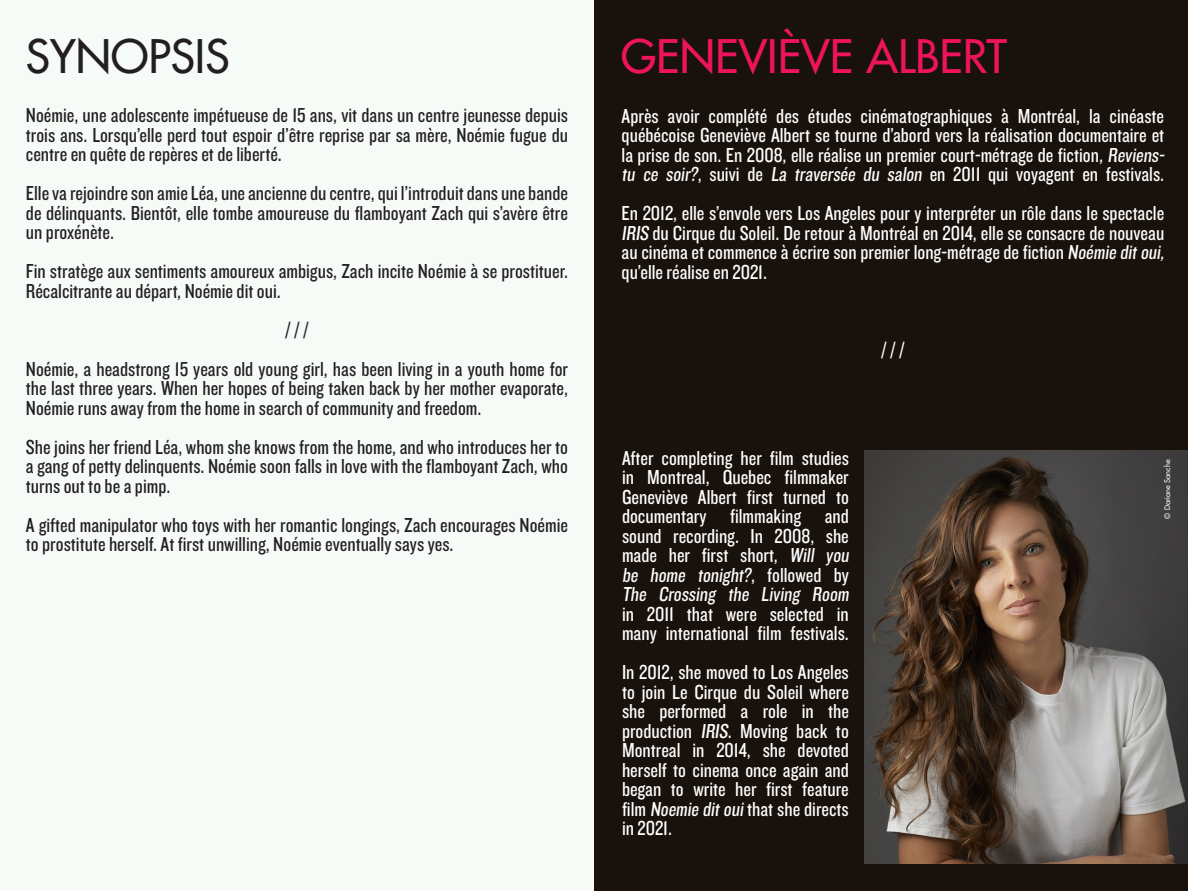
<style>
.page{position:relative;width:1188px;height:891px;background:#fff}
.page>*{position:absolute;margin:0;border:0;box-sizing:border-box;transform-origin:0 0}
.t1{font:45px "Futura";color:#ed145b}
.t2{font:45px "Futura";color:#231f20}
.t3{font:21px/19.5px "Knockout HTF29 Junior Liteweight";color:#fff}
.t4{font:21px/19.5px "Knockout HTF29 Junior Liteweight";color:#231f20;text-align:justify}
.t5{font:7.5px "Futura";color:#fff}
</style>
<div class="page">
<div style="left:0;top:0;width:594px;height:891px;background:#f6fbf7"></div>
<div style="left:594px;top:0;width:594px;height:891px;background:#19120c"></div>
<img style="left:864px;top:450px;width:324px;height:414px">
<h1 class="t2" style="left:26px;top:28px;width:205px">SYNOPSIS</h1>
<p class="t4" style="left:26px;top:106px;width:544px">Noémie, une adolescente impétueuse de 15 ans, vit dans un centre jeunesse depuis trois ans. Lorsqu’elle perd tout espoir d’être reprise par sa mère, Noémie fugue du centre en quête de repères et de liberté.</p>
<p class="t4" style="left:26px;top:184px;width:544px">Elle va rejoindre son amie Léa, une ancienne du centre, qui l’introduit dans une bande de délinquants. Bientôt, elle tombe amoureuse du flamboyant Zach qui s’avère être un proxénète.</p>
<p class="t4" style="left:26px;top:262px;width:544px">Fin stratège aux sentiments amoureux ambigus, Zach incite Noémie à se prostituer.<br>Récalcitrante au départ, Noémie dit oui.</p>
<p class="t4" style="left:26px;top:311px;width:544px;line-height:39px;text-align:center">/ / /<br>Noémie, a headstrong 15 years old young girl, has been living in a youth home for</p>
<p class="t4" style="left:26px;top:379px;width:544px">the last three years. When her hopes of being taken back by her mother evaporate,<br>Noémie runs away from the home in search of community and freedom.</p>
<p class="t4" style="left:26px;top:438px;width:544px">She joins her friend Léa, whom she knows from the home, and who introduces her to a gang of petty delinquents. Noémie soon falls in love with the flamboyant Zach, who turns out to be a pimp.</p>
<p class="t4" style="left:26px;top:516px;width:544px">A gifted manipulator who toys with her romantic longings, Zach encourages Noémie to prostitute herself. At first unwilling, Noémie eventually says yes.</p>
<h1 class="t1" style="left:621px;top:28px;width:387px">GENEVIÈVE ALBERT</h1>
<p class="t3" style="left:622px;top:106px;width:547px">Après avoir complété des études cinématographiques à Montréal, la cinéaste québécoise Geneviève Albert se tourne d’abord vers la réalisation documentaire et la prise de son. En 2008, elle réalise un premier court-métrage de fiction, Reviens&shy;tu ce soir?, suivi de La traversée du salon en 2011 qui voyagent en festivals.</p>
<p class="t3" style="left:622px;top:204px;width:547px">En 2012, elle s’envole vers Los Angeles pour y interpréter un rôle dans le spectacle IRIS du Cirque du Soleil. De retour à Montréal en 2014, elle se consacre de nouveau au cinéma et commence à écrire son premier long-métrage de fiction Noémie ditoui, qu’elle réalise en 2021.</p>
<p class="t3" style="left:881px;top:340px;width:25px">/ / /</p>
<p class="t3" style="left:622px;top:448px;width:232px">After completing her film studies in Montreal, Quebec filmmaker<br>Geneviève Albert first turned to documentary filmmaking and sound recording. In 2008, she made her first short, Will you be home tonight?, followed by<br>The Crossing the Living Room in 2011 that were selected in many international film festivals.</p>
<p class="t3" style="left:622px;top:663px;width:228px;text-align:justify">In 2012, she moved to Los Angeles to join Le Cirque du Soleil where she performed a role in the production IRIS. Moving back to Montreal in 2014, she devoted herself to cinema once again and began to write her first feature film Noemie ditouithat she directs in 2021.</p>
<p class="t5" style="left:1163px;top:519px;width:60px;rotate:-90deg">© Dariane Sanche</p>
</div>
